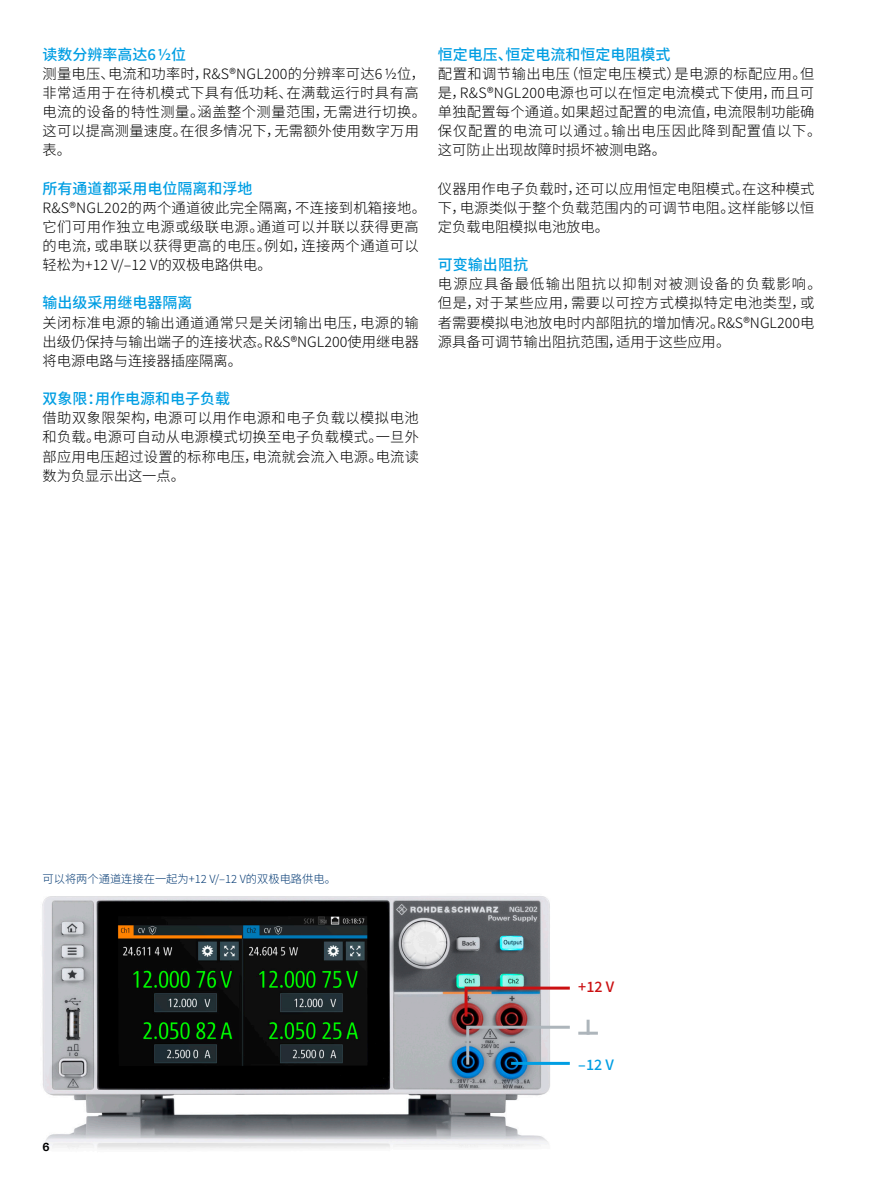
<style>
.page{position:relative;width:893px;height:1191px;background:#fff}
.page>*{position:absolute;margin:0;border:0;box-sizing:border-box;transform-origin:0 0}
.Absatzfett_cyan{font:500 15px "Source Han Sans SC";color:#009ee3}
.Haupttext_ohne_Absta{font:300 14.25px/19.2px "Source Han Sans SC";letter-spacing:.02em;color:#000}
.Haupttext{font:300 14.25px/19.2px "Source Han Sans SC";letter-spacing:.015em;color:#000;text-align:justify}
.Grafiktext_9_5_Pt_fe{font:500 14.25px "Source Han Sans SC";color:#cb1012}
.Grafiktext_9_5_Pt_fe-2{font:500 14.25px "Source Han Sans SC";color:#009ee3}
.Bildunterschrift{font:300 11.25px "Source Han Sans SC";color:#003872}
.t1{font:700 11.25px "Linotype Univers 630";color:#000}
</style>
<div class="page">
<img style="left:42px;top:896px;width:508px;height:253px">
<img style="left:463px;top:985px;width:107px;height:82px">
<hr style="left:578px;top:1031px;width:20px;height:3px;background:#adb5bb">
<hr style="left:587px;top:1019px;width:3px;height:15px;background:#adb5bb">
<p class="Absatzfett_cyan" style="left:43px;top:46px;width:145px">读数分辨率高达6½位</p>
<p class="Haupttext_ohne_Absta" style="left:43px;top:64px;width:385px">测量电压、电流和功率时，R&amp;S®NGL200的分辨率可达6½位，非常适用于在待机模式下具有低功耗、在满载运行时具有高电流的设备的特性测量。涵盖整个测量范围，无需进行切换。这可以提高测量速度。在很多情况下，无需额外使用数字万用表。</p>
<p class="Absatzfett_cyan" style="left:43px;top:180px;width:212px">所有通道都采用电位隔离和浮地</p>
<p class="Haupttext_ohne_Absta" style="left:43px;top:198px;width:385px">R&amp;S®NGL202的两个通道彼此完全隔离，不连接到机箱接地。它们可用作独立电源或级联电源。通道可以并联以获得更高的电流，或串联以获得更高的电压。例如，连接两个通道可以轻松为+12 V/–12 V的双极电路供电。</p>
<p class="Absatzfett_cyan" style="left:43px;top:294px;width:152px">输出级采用继电器隔离</p>
<p class="Haupttext_ohne_Absta" style="left:43px;top:313px;width:378px;text-align:justify">关闭标准电源的输出通道通常只是关闭输出电压，电源的输出级仍保持与输出端子的连接状态。R&amp;S®NGL200使用继电器将电源电路与连接器插座隔离。</p>
<p class="Absatzfett_cyan" style="left:43px;top:390px;width:189px">双象限：用作电源和电子负载</p>
<p class="Haupttext_ohne_Absta" style="left:43px;top:409px;width:378px;text-align:justify">借助双象限架构，电源可以用作电源和电子负载以模拟电池和负载。电源可自动从电源模式切换至电子负载模式。一旦外部应用电压超过设置的标称电压，电流就会流入电源。电流读数为负显示出这一点。</p>
<p class="Absatzfett_cyan" style="left:438px;top:46px;width:234px">恒定电压、恒定电流和恒定电阻模式</p>
<p class="Haupttext_ohne_Absta" style="left:438px;top:64px;width:385px">配置和调节输出电压（恒定电压模式）是电源的标配应用。但是，R&amp;S®NGL200电源也可以在恒定电流模式下使用，而且可单独配置每个通道。如果超过配置的电流值，电流限制功能确保仅配置的电流可以通过。输出电压因此降到配置值以下。这可防止出现故障时损坏被测电路。</p>
<p class="Haupttext" style="left:438px;top:179px;width:378px">仪器用作电子负载时，还可以应用恒定电阻模式。在这种模式下，电源类似于整个负载范围内的可调节电阻。这样能够以恒定负载电阻模拟电池放电。</p>
<p class="Absatzfett_cyan" style="left:438px;top:256px;width:91px">可变输出阻抗</p>
<p class="Haupttext_ohne_Absta" style="left:438px;top:275px;width:385px">电源应具备最低输出阻抗以抑制对被测设备的负载影响。但是，对于某些应用，需要以可控方式模拟特定电池类型，或者需要模拟电池放电时内部阻抗的增加情况。R&amp;S®NGL200电源具备可调节输出阻抗范围，适用于这些应用。</p>
<p class="Bildunterschrift" style="left:43px;top:872px;width:295px">可以将两个通道连接在一起为+12 V/–12 V的双极电路供电。</p>
<p class="t1" style="left:43px;top:1139px;width:9px">6</p>
<p class="Grafiktext_9_5_Pt_fe" style="left:578px;top:978px;width:38px">+12 V</p>
<p class="Grafiktext_9_5_Pt_fe-2" style="left:578px;top:1056px;width:37px">–12 V</p>
</div>
